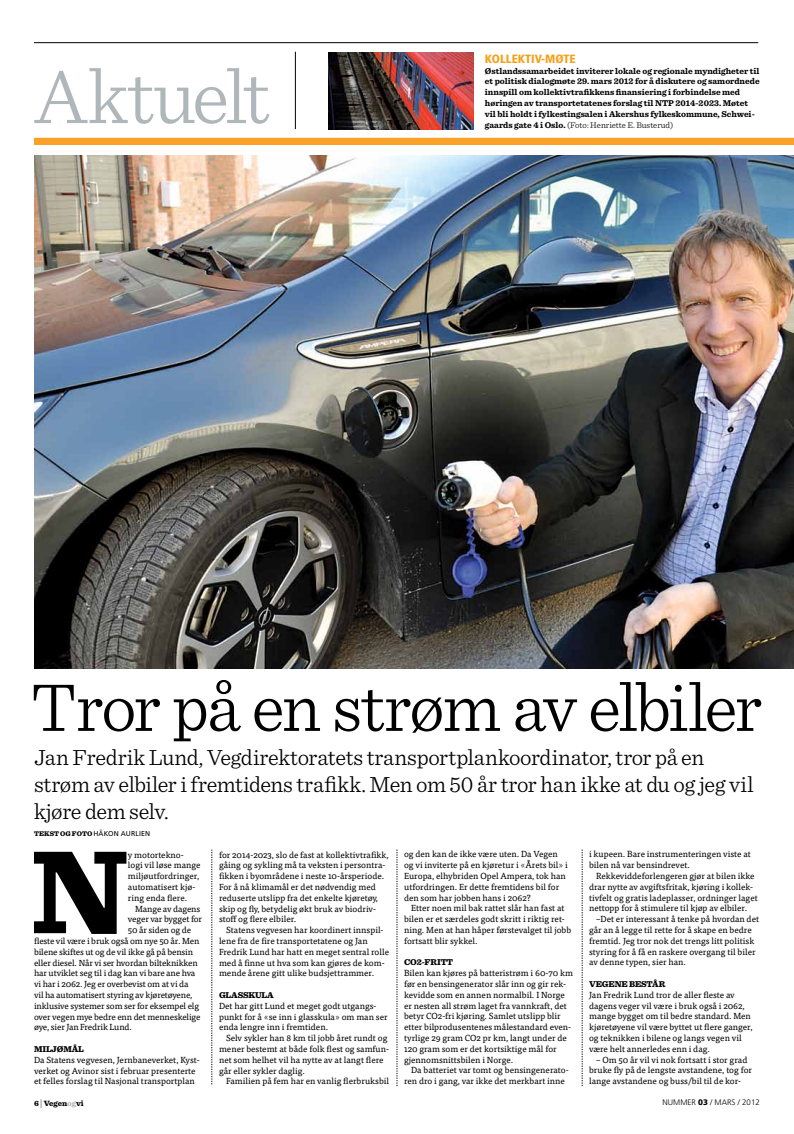
<style>
.page{position:relative;width:794px;height:1134px;background:#fff}
.page>*{position:absolute;margin:0;border:0;box-sizing:border-box;transform-origin:0 0}
.t1{font:900 123.7px "Sentinel";color:#000}
.t2{font:300 80px "Sentinel";letter-spacing:-.03em;color:#b0b7bb}
.t3{font:300 71px "Sentinel";letter-spacing:-.035em;color:#000}
.t4{font:300 23px/27px "Sentinel";letter-spacing:-.015em;color:#000}
.t5{font:900 condensed 12px "Frutiger LT Std";color:#f6a01a}
.t6{font:8.8px/10.8px "Tisa OT";color:#000}
.t7{font:700 8.8px/10.8px "Sentinel";color:#000}
.t8{font:300 8.8px "Sentinel";color:#000}
.t9{font:900 8.8px "Sentinel";letter-spacing:-.015em;color:#000}
.t10{font:300 8px "Frutiger LT Std";color:#000}
.t11{font:900 8px "Sentinel";color:#000}
.t12{font:900 7px "Sentinel";letter-spacing:.01em;color:#000}
.t13{font:7px "Frutiger LT Std";color:#000}
.s1{font-weight:700}
.s2{font-family:"Frutiger LT Std";font-weight:400}
.s3{font-family:"Frutiger LT Std";font-weight:300}
.s4{font-weight:300;font-size:9.6px}
.s5{color:#b0b7bb}
.s6{font-weight:900}
</style>
<div class="page">
<img style="left:34px;top:155px;width:760px;height:513px">
<hr style="left:34px;top:43px;width:724px;height:1px;background:#000">
<div style="left:34px;top:138px;width:760px;height:7px;background:#faa227"></div>
<hr style="left:295px;top:52px;width:1px;height:77px;background:#000">
<img style="left:328px;top:52px;width:145px;height:77px">
<svg style="left:212px;top:850px;width:1px;height:234px"></svg>
<svg style="left:397px;top:850px;width:1px;height:236px"></svg>
<svg style="left:582px;top:850px;width:1px;height:236px"></svg>
<h2 class="t2" style="left:34px;top:37px;width:238px">Aktuelt</h2>
<h3 class="t5" style="left:485px;top:51px;width:92px">KOLLEKTIV-MØTE</h3>
<p class="t7" style="left:485px;top:65px;width:276px">Østlandssamarbeidet inviterer lokale og regionale myndigheter til et politisk dialogmøte 29. mars 2012 for å diskutere og samordnede innspill om kollektivtrafikkens finansiering i forbindelse med høringen av transportetatenes forslag til NTP 2014-2023. Møtet vil bli holdt i fylkestingsalen i Akershus fylkeskommune, Schwei-</p>
<p class="t8" style="left:485px;top:118px;width:190px"><span class="s1">gaards gate 4 i Oslo.</span> (Foto: Henriette E. Busterud)</p>
<h3 class="t3" style="left:30px;top:654px;width:733px">Tror på en strøm av elbiler</h3>
<h3 class="t4" style="left:34px;top:742px;width:721px">Jan Fredrik Lund, Vegdirektoratets transportplankoordinator, tror på en strøm av elbiler i fremtidens trafikk. Men om 50 år tror han ikke at du og jeg vil kjøre dem selv.</h3>
<p class="t12" style="left:34px;top:828px;width:76px">TEKST OG FOTO <span class="s2">HÅKON</span></p>
<p class="t13" style="left:121px;top:830px;width:30px">AURLI EN</p>
<h1 class="t1" style="left:31px;top:793px;width:94px">N</h1>
<p class="t6" style="left:128px;top:849px;width:74px">y motortekno&shy;logi vil løse mange miljøutfordringer, automatisert kjø&shy;ring enda flere.</p>
<p class="t6" style="left:135px;top:903px;width:67px">Mange av dagens</p>
<p class="t6" style="left:128px;top:914px;width:76px">veger var bygget for</p>
<p class="t6" style="left:128px;top:925px;width:65px">50 år siden og de</p>
<p class="t6" style="left:34px;top:935px;width:167px">fleste vil være i bruk også om nye 50 år. Men</p>
<p class="t6" style="left:34px;top:946px;width:161px">bilene skiftes ut og de vil ikke gå på bensin</p>
<p class="t6" style="left:34px;top:957px;width:165px">eller diesel. Når vi ser hvordan bilteknikken</p>
<p class="t6" style="left:34px;top:968px;width:163px">har utviklet seg til i dag kan vi bare ane hva</p>
<p class="t6" style="left:34px;top:979px;width:156px">vi har i 2062. Jeg er overbevist om at vi da</p>
<p class="t6" style="left:34px;top:989px;width:160px">vil ha automatisert styring av kjøretøyene,</p>
<p class="t6" style="left:34px;top:1000px;width:167px">inklusive systemer som ser for eksempel elg</p>
<p class="t6" style="left:34px;top:1011px;width:168px">over vegen mye bedre enn det menneskelige</p>
<p class="t6" style="left:34px;top:1022px;width:99px">øye, sier Jan Fredrik Lund.</p>
<p class="t9" style="left:34px;top:1042px;width:51px">MILJØMÅL</p>
<p class="t6" style="left:34px;top:1054px;width:167px">Da Statens vegvesen, Jernbaneverket, Kyst&shy;verket og Avinor sist i februar presenterte et felles forslag til Nasjonal transportplan</p>
<p class="t6" style="left:219px;top:849px;width:171px">for 2014-2023, slo de fast at kollektivtrafikk, gåing og sykling må ta veksten i persontra&shy;fikken i byområdene i neste 10-årsperiode.<br>For å nå klimamål er det nødvendig med reduserte utslipp fra det enkelte kjøretøy, skip og fly, betydelig økt bruk av biodriv&shy;stoff og flere elbiler.</p>
<p class="t6" style="left:219px;top:925px;width:171px;text-indent:7px">Statens vegvesen har koordinert innspil&shy;lene fra de fire transportetatene og Jan Fredrik Lund har hatt en meget sentral rolle med å finne ut hva som kan gjøres de kom&shy;mende årene gitt ulike budsjettrammer.</p>
<p class="t9" style="left:219px;top:988px;width:56px">GLASSKULA</p>
<p class="t6" style="left:219px;top:1000px;width:170px">Det har gitt Lund et meget godt utgangs&shy;punkt for å <span class="s3">«</span>se inn i glasskula<span class="s3">»</span> om man ser enda lengre inn i fremtiden.</p>
<p class="t6" style="left:219px;top:1033px;width:172px;text-indent:7px">Selv sykler han 8 km til jobb året rundt og mener bestemt at både folk flest og samfun&shy;net som helhet vil ha nytte av at langt flere går eller sykler daglig.</p>
<p class="t6" style="left:226px;top:1076px;width:164px">Familien på fem har en vanlig flerbruksbil</p>
<p class="t6" style="left:404px;top:849px;width:165px">og den kan de ikke være uten. Da Vegen og vi inviterte på en kjøretur i <span class="s3">«</span>Årets bil<span class="s3">»</span> i Europa, elhybriden Opel Ampera, tok han utfordringen. Er dette fremtidens bil for den som har jobben hans i 2062?</p>
<p class="t6" style="left:404px;top:903px;width:169px;text-indent:7px">Etter noen mil bak rattet slår han fast at bilen er et særdeles godt skritt i riktig ret&shy;ning. Men at han håper førstevalget til jobb fortsatt blir sykkel.</p>
<p class="t9" style="left:404px;top:955px;width:50px">CO2-FRITT</p>
<p class="t6" style="left:404px;top:968px;width:170px">Bilen kan kjøres på batteristrøm i 60-70 km før en bensingenerator slår inn og gir rek&shy;kevidde som en annen normalbil. I Norge er nesten all strøm laget fra vannkraft, det betyr CO2-fri kjøring. Samlet utslipp blir etter bilprodusentenes målestandard even&shy;tyrlige 29 gram CO2 pr km, langt under de 120 gram som er det kortsiktige mål for gjennomsnittsbilen i Norge.</p>
<p class="t6" style="left:404px;top:1065px;width:166px;text-indent:7px">Da batteriet var tomt og bensingenerato&shy;ren dro i gang, var ikke det merkbart inne</p>
<p class="t6" style="left:589px;top:849px;width:163px">i kupeen. Bare instrumenteringen viste at bilen nå var bensindrevet.</p>
<p class="t6" style="left:589px;top:871px;width:170px;text-indent:7px">Rekkeviddeforlengeren gjør at bilen ikke drar nytte av avgiftsfritak, kjøring i kollek&shy;tivfelt og gratis ladeplasser, ordninger laget nettopp for å stimulere til kjøp av elbiler.</p>
<p class="t6" style="left:589px;top:914px;width:171px;text-indent:7px">–Det er interessant å tenke på hvordan det går an å legge til rette for å skape en bedre fremtid. Jeg tror nok det trengs litt politisk styring for å få en raskere overgang til biler av denne typen, sier han.</p>
<p class="t9" style="left:589px;top:977px;width:78px">VEGENE BESTÅR</p>
<p class="t6" style="left:589px;top:989px;width:165px">Jan Fredrik Lund tror de aller fleste av dagens veger vil være i bruk også i 2062, mange bygget om til bedre standard. Men kjøretøyene vil være byttet ut flere ganger, og teknikken i bilene og langs vegen vil være helt annerledes enn i dag.</p>
<p class="t6" style="left:589px;top:1054px;width:164px;text-indent:7px">– Om 50 år vil vi nok fortsatt i stor grad bruke fly på de lengste avstandene, tog for lange avstandene og buss/bil til de kor-</p>
<p class="t11" style="left:34px;top:1096px;width:51px">6 <span class="s4">|</span> VEGEN<span class="s5">OG</span>VI</p>
<p class="t10" style="left:662px;top:1098px;width:99px">NUMMER <span class="s6">03</span> / MARS / 2012</p>
</div>
